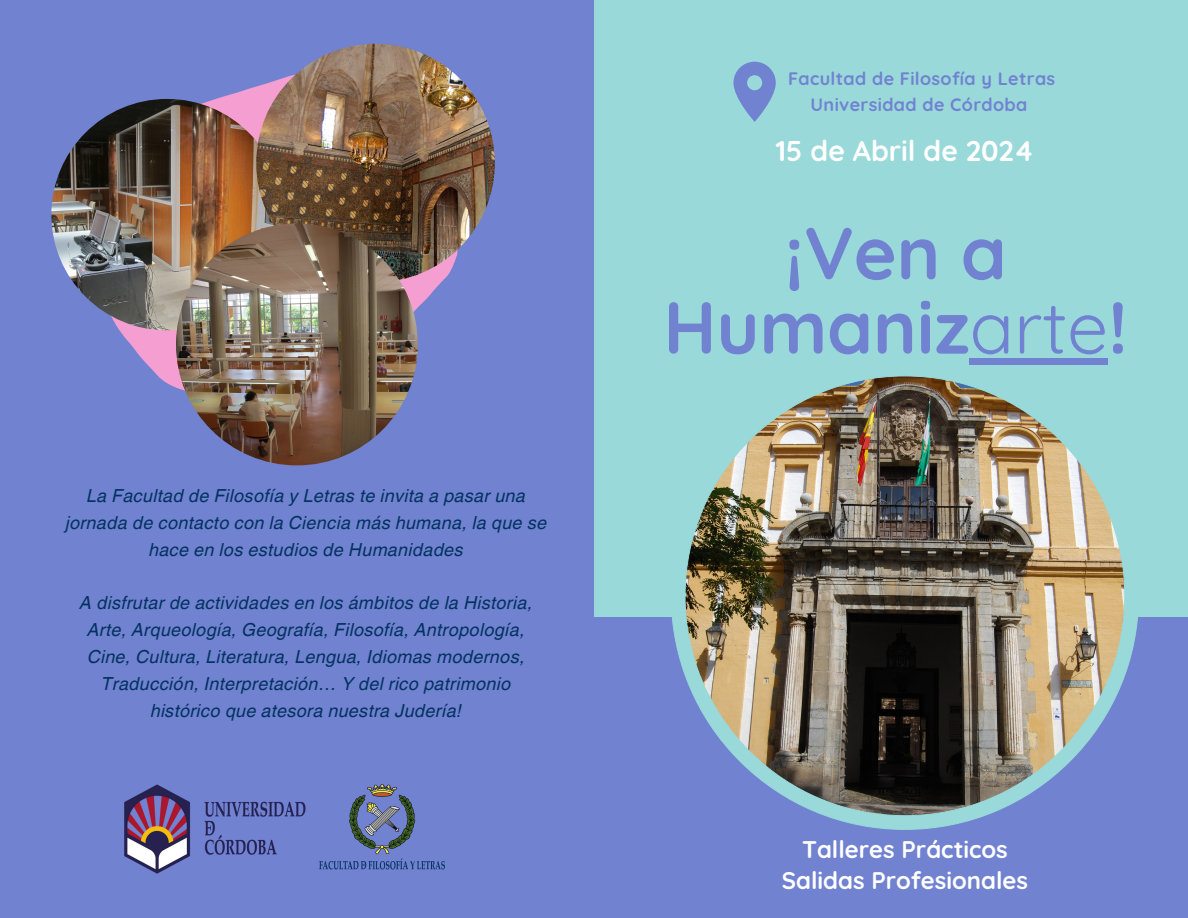
<style>
.page{position:relative;width:1188px;height:918px;background:#7182d1}
.page>*{position:absolute;margin:0;border:0;box-sizing:border-box;transform-origin:0 0}
.t1{font:700 73.5px/74.2px "Quicksand";color:#7182d1;text-align:center}
.t2{font:700 28.5px "Quicksand";color:#fff}
.t3{font:700 24px/30.3px "Quicksand";color:#fff;text-align:center}
.t4{font:italic 18px/27px "Helvetica World";letter-spacing:.02em;color:#02335f;text-align:center}
.t5{font:700 18px/25.8px "Quicksand";letter-spacing:.02em;color:#7182d1;text-align:center}
.s1{font-weight:400}
</style>
<div class="page">
<svg style="left:58px;top:43px;width:437px;height:387px"></svg>
<div style="left:594px;top:0;width:594px;height:617px;background:#99d9d9"></div>
<svg style="left:733px;top:62px;width:43px;height:60px"></svg>
<img style="left:124px;top:785px;width:321px;height:89px">
<img style="left:671px;top:362px;width:467px;height:468px">
<img style="left:51px;top:99px;width:232px;height:231px;border-radius:50%">
<div style="left:970px;top:358px;width:138px;height:7px;background:#7182d1"></div>
<img style="left:256px;top:44px;width:239px;height:238px;border-radius:50%">
<img style="left:176px;top:224px;width:242px;height:241px;border-radius:50%">
<p class="t4" style="left:66px;top:480px;width:483px">La Facultad de Filosofía y Letras te invita a pasar una jornada de contacto con la Ciencia más humana, la que se hace en los estudios de Humanidades</p>
<h4 class="t4" style="left:80px;top:587px;width:454px">A disfrutar de actividades en los ámbitos de la Historia, Arte, Arqueología, Geografía, Filosofía, Antropología, Cine, Cultura, Literatura, Lengua, Idiomas modernos, Traducción, Interpretación… Y del rico patrimonio histórico que atesora nuestra Judería!</h4>
<p class="t5" style="left:788px;top:65px;width:269px">Facultad de Filosofía y Letras<br>Universidad de Córdoba</p>
<h2 class="t2" style="left:776px;top:132px;width:260px">15 de Abril de 2024</h2>
<p class="t1" style="left:664px;top:215px;width:466px">¡Ven a<br>Humaniz<span class="s1">arte</span>!</p>
<p class="t3" style="left:782px;top:834px;width:248px">Talleres Prácticos<br>Salidas Profesionales</p>
</div>
